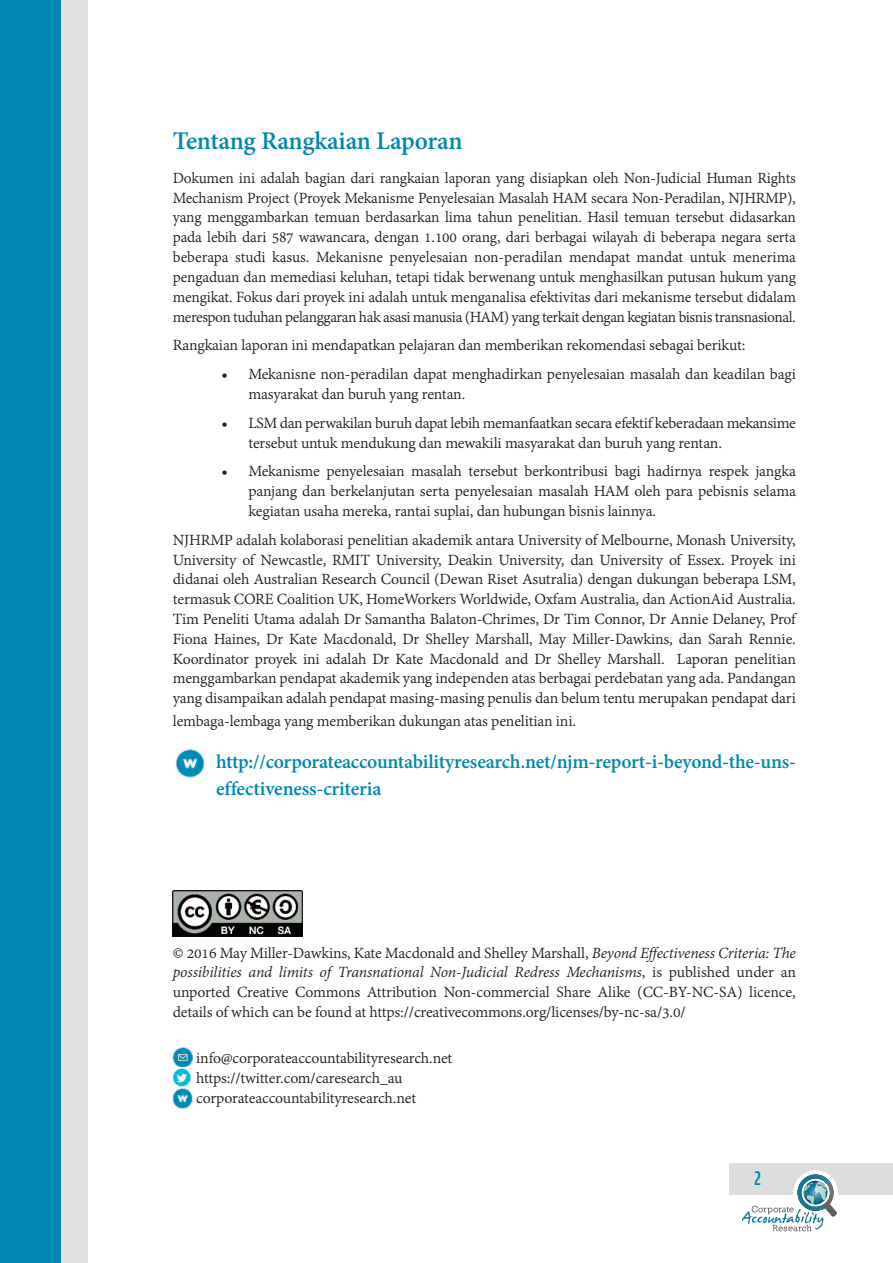
<style>
.page{position:relative;width:893px;height:1263px;background:#fff}
.page>*{position:absolute;margin:0;border:0;box-sizing:border-box;transform-origin:0 0}
.t1{font:700 27px "Adobe Devanagari";letter-spacing:-.015em;color:#0087b1}
.t2{font:700 21px/27px "Adobe Devanagari";letter-spacing:-.015em;color:#0087b1}
.t3{font:500 21px "Amplitude Comp";color:#0087b1}
.t4{font:16.5px/19.8px "Adobe Devanagari";letter-spacing:-.015em;color:#231f20;text-align:justify}
.s1{font-style:italic}
</style>
<div class="page">
<div style="left:45px;top:0;width:43px;height:1263px;background:#e0e1e3"></div>
<div style="left:730px;top:1163px;width:163px;height:31px;background:#dcdddf"></div>
<div style="left:793px;top:1170px;width:45px;height:45px;background:#fff;border-radius:50%"></div>
<div style="left:0;top:0;width:61px;height:1263px;background:#0087b1"></div>
<svg style="left:742px;top:1174px;width:95px;height:57px"></svg>
<img style="left:173px;top:891px;width:130px;height:45px">
<img style="left:173px;top:1048px;width:19px;height:19px">
<img style="left:173px;top:1069px;width:19px;height:18px">
<img style="left:173px;top:1089px;width:19px;height:19px">
<img style="left:176px;top:750px;width:28px;height:28px">
<h1 class="t1" style="left:173px;top:124px;width:291px">Tentang Rangkaian Laporan</h1>
<p class="t4" style="left:173px;top:167px;width:625px">Dokumen ini adalah bagian dari rangkaian laporan yang disiapkan oleh Non-Judicial Human Rights Mechanism Project (Proyek Mekanisme Penyelesaian Masalah HAM secara Non-Peradilan, NJHRMP), yang menggambarkan temuan berdasarkan lima tahun penelitian. Hasil temuan tersebut didasarkan pada lebih dari 587 wawancara, dengan 1.100 orang, dari berbagai wilayah di beberapa negara serta beberapa studi kasus. Mekanisne penyelesaian non-peradilan mendapat mandat untuk menerima pengaduan dan memediasi keluhan, tetapi tidak berwenang untuk menghasilkan putusan hukum yang mengikat. Fokus dari proyek ini adalah untuk menganalisa efektivitas dari mekanisme tersebut didalam merespon tuduhan pelanggaran hak asasi manusia (HAM) yang terkait dengan kegiatan bisnis transnasional.</p>
<p class="t4" style="left:173px;top:335px;width:574px">Rangkaian laporan ini mendapatkan pelajaran dan memberikan rekomendasi sebagai berikut:</p>
<p class="t4" style="left:248px;top:363px;width:549px;text-indent:-27px">• Mekanisne non-peradilan dapat menghadirkan penyelesaian masalah dan keadilan bagi masyarakat dan buruh yang rentan.</p>
<p class="t4" style="left:248px;top:412px;width:549px;text-indent:-27px">• LSM dan perwakilan buruh dapat lebih memanfaatkan secara efektif keberadaan mekansime tersebut untuk mendukung dan mewakili masyarakat dan buruh yang rentan.</p>
<p class="t4" style="left:248px;top:461px;width:549px;text-indent:-27px">• Mekanisme penyelesaian masalah tersebut berkontribusi bagi hadirnya respek jangka panjang dan berkelanjutan serta penyelesaian masalah HAM oleh para pebisnis selama kegiatan usaha mereka, rantai suplai, dan hubungan bisnis lainnya.</p>
<p class="t4" style="left:173px;top:529px;width:625px">NJHRMP adalah kolaborasi penelitian akademik antara University of Melbourne, Monash University, University of Newcastle, RMIT University, Deakin University, dan University of Essex. Proyek ini didanai oleh Australian Research Council (Dewan Riset Asutralia) dengan dukungan beberapa LSM, termasuk CORE Coalition UK, HomeWorkers Worldwide, Oxfam Australia, dan ActionAid Australia.<br>Tim Peneliti Utama adalah Dr Samantha Balaton-Chrimes, Dr Tim Connor, Dr Annie Delaney, Prof Fiona Haines, Dr Kate Macdonald, Dr Shelley Marshall, May Miller-Dawkins, dan Sarah Rennie.<br>Koordinator proyek ini adalah Dr Kate Macdonald and Dr Shelley Marshall. Laporan penelitian menggambarkan pendapat akademik yang independen atas berbagai perdebatan yang ada. Pandangan yang disampaikan adalah pendapat masing-masing penulis dan belum tentu merupakan pendapat dari</p>
<p class="t4" style="left:173px;top:711px;width:405px">lembaga-lembaga yang memberikan dukungan atas penelitian ini.</p>
<p class="t2" style="left:216px;top:747px;width:581px">http://corporateaccountabilityresearch.net/njm-report-i-beyond-the-uns&shy;effectiveness-criteria</p>
<p class="t4" style="left:173px;top:942px;width:625px">© 2016 May Miller-Dawkins, Kate Macdonald and Shelley Marshall, <span class="s1">Beyond Effectiveness Criteria: The possibilities and limits of Transnational Non-Judicial Redress Mechanisms</span>, is published under an unported Creative Commons Attribution Non-commercial Share Alike (CC-BY-NC-SA) licence, details of which can be found at https://creativecommons.org/licenses/by-nc-sa/3.0/</p>
<p class="t4" style="left:196px;top:1048px;width:258px;text-align:left">info@corporateaccountabilityresearch.net https://twitter.com/caresearch_au corporateaccountabilityresearch.net</p>
<p class="t3" style="left:754px;top:1167px;width:8px">2</p>
</div>
